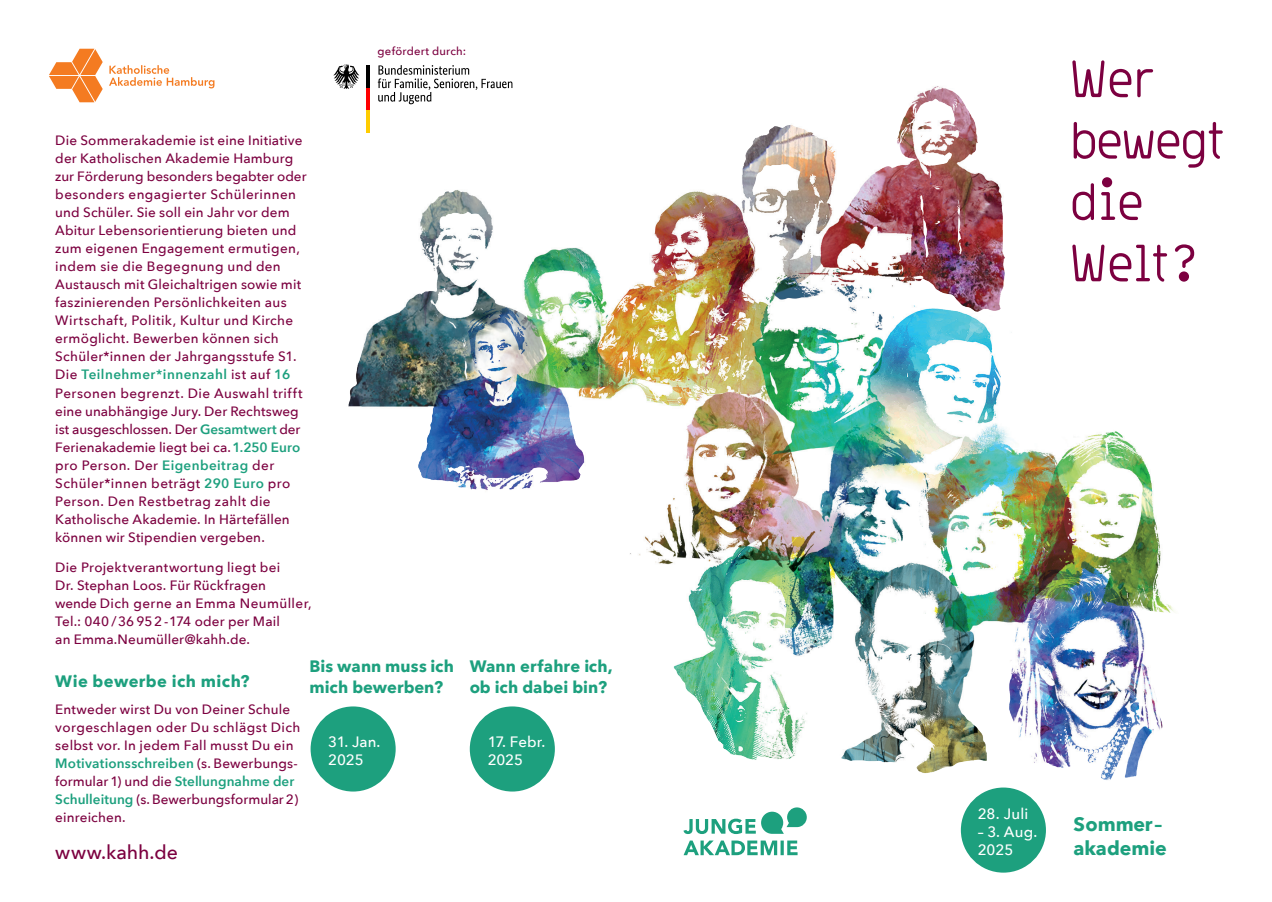
<style>
.page{position:relative;width:1272px;height:902px;background:#fff}
.page>*{position:absolute;margin:0;border:0;box-sizing:border-box;transform-origin:0 0}
.t1{font:700 19.5px/24px "Avenir Next";color:#1da07e}
.t2{font:500 19.5px "Avenir Next";letter-spacing:-.005em;color:#7c0040}
.t3{font:700 16.5px/21px "Avenir Next";letter-spacing:.01em;color:#1da07e}
.t4{font:500 15px/18px "Avenir Next";color:#fff}
.t5{font:500 13.5px/18px "Avenir Next";letter-spacing:.015em;color:#7c0040}
.t6{font:500 11.25px "Avenir Next";letter-spacing:.02em;color:#7c0040}
.s1{font-weight:600;color:#1da07e}
</style>
<div class="page">
<img style="left:313px;top:64px;width:861px;height:725px">
<svg style="left:683px;top:840px;width:114px;height:15px"></svg>
<svg style="left:683px;top:818px;width:72px;height:16px"></svg>
<svg style="left:761px;top:807px;width:45px;height:26px"></svg>
<svg style="left:1072px;top:244px;width:122px;height:38px"></svg>
<svg style="left:1072px;top:177px;width:69px;height:43px"></svg>
<svg style="left:1073px;top:122px;width:149px;height:46px"></svg>
<svg style="left:1072px;top:60px;width:81px;height:37px"></svg>
<svg style="left:49px;top:49px;width:54px;height:53px"></svg>
<svg style="left:109px;top:65px;width:105px;height:23px"></svg>
<div style="left:471px;top:708px;width:82px;height:81px;background:#1da07e;border-radius:50%"></div>
<div style="left:470px;top:706px;width:85px;height:85px;border:4px solid #1da07e;border-radius:50%"></div>
<div style="left:962px;top:789px;width:82px;height:81px;background:#1da07e;border-radius:50%"></div>
<div style="left:960px;top:787px;width:85px;height:85px;border:4px solid #1da07e;border-radius:50%"></div>
<svg style="left:378px;top:65px;width:134px;height:39px"></svg>
<svg style="left:333px;top:65px;width:26px;height:24px"></svg>
<hr style="left:366px;top:66px;width:4px;height:22px;background:#000">
<hr style="left:366px;top:88px;width:4px;height:22px;background:#f00">
<hr style="left:366px;top:110px;width:4px;height:23px;background:#fc0">
<div style="left:312px;top:708px;width:82px;height:81px;background:#1da07e;border-radius:50%"></div>
<div style="left:310px;top:706px;width:85px;height:85px;border:4px solid #1da07e;border-radius:50%"></div>
<p class="t6" style="left:377px;top:42px;width:90px">gefördert durch:</p>
<p class="t5" style="left:55px;top:131px;width:253px">Die Sommerakademie ist eine Initiative der Katholischen Akademie Hamburg zur Förderung besonders begabter oder besonders engagierter Schülerinnen und Schüler. Sie soll ein Jahr vor dem Abitur Lebensorientierung bieten und zum eigenen Engagement ermutigen, indem sie die Begegnung und den Austausch mit Gleichaltrigen sowie mit faszinierenden Persönlichkeiten aus Wirtschaft, Politik, Kultur und Kirche ermöglicht. Bewerben können sich Schüler*innen der Jahrgangsstufe S1.<br>Die <span class="s1">Teilnehmer*innenzahl</span> ist auf <span class="s1">16<br></span>Personen begrenzt. Die Auswahl trifft eine unabhängige Jury. Der Rechtsweg ist ausgeschlossen. Der <span class="s1">Gesamtwert</span> der Ferienakademie liegt bei ca. <span class="s1">1.250 Euro </span>pro Person. Der <span class="s1">Eigenbeitrag</span> der Schüler*innen beträgt <span class="s1">290 Euro</span> pro Person. Den Restbetrag zahlt die Katholische Akademie. In Härtefällen können wir Stipendien vergeben.</p>
<p class="t5" style="left:55px;top:557px;width:258px">Die Projektverantwortung liegt bei<br>Dr. Stephan Loos. Für Rückfragen<br>wende Dich gerne an Emma Neumüller, Tel.: 040 / 36 95 2 -174 oder per Mail<br>an Emma.Neumüller@kahh.de.</p>
<p class="t3" style="left:55px;top:670px;width:196px">Wie bewerbe ich mich?</p>
<p class="t5" style="left:55px;top:700px;width:247px">Entweder wirst Du von Deiner Schule vorgeschlagen oder Du schlägst Dich selbst vor. In jedem Fall musst Du ein <span class="s1">Motivationsschreiben</span> (s. Bewerbungs&shy;formular 1) und die <span class="s1">Stellungnahme der Schulleitung</span> (s. Bewerbungsformular 2) einreichen.</p>
<p class="t3" style="left:470px;top:655px;width:144px">Wann erfahre ich, ob ich dabei bin?</p>
<p class="t3" style="left:309px;top:655px;width:146px">Bis wann muss ich mich bewerben?</p>
<p class="t4" style="left:328px;top:732px;width:54px">31. Jan.<br>2025</p>
<p class="t4" style="left:487px;top:732px;width:59px">17. Febr.<br>2025</p>
<h1 class="t2" style="left:55px;top:835px;width:124px">www.kahh.de</h1>
<p class="t4" style="left:977px;top:804px;width:52px">28. Juli</p>
<p class="t4" style="left:977px;top:822px;width:61px">– 3. Aug.<br>2025</p>
<h1 class="t1" style="left:1073px;top:811px;width:95px">Sommer– akademie</h1>
</div>
